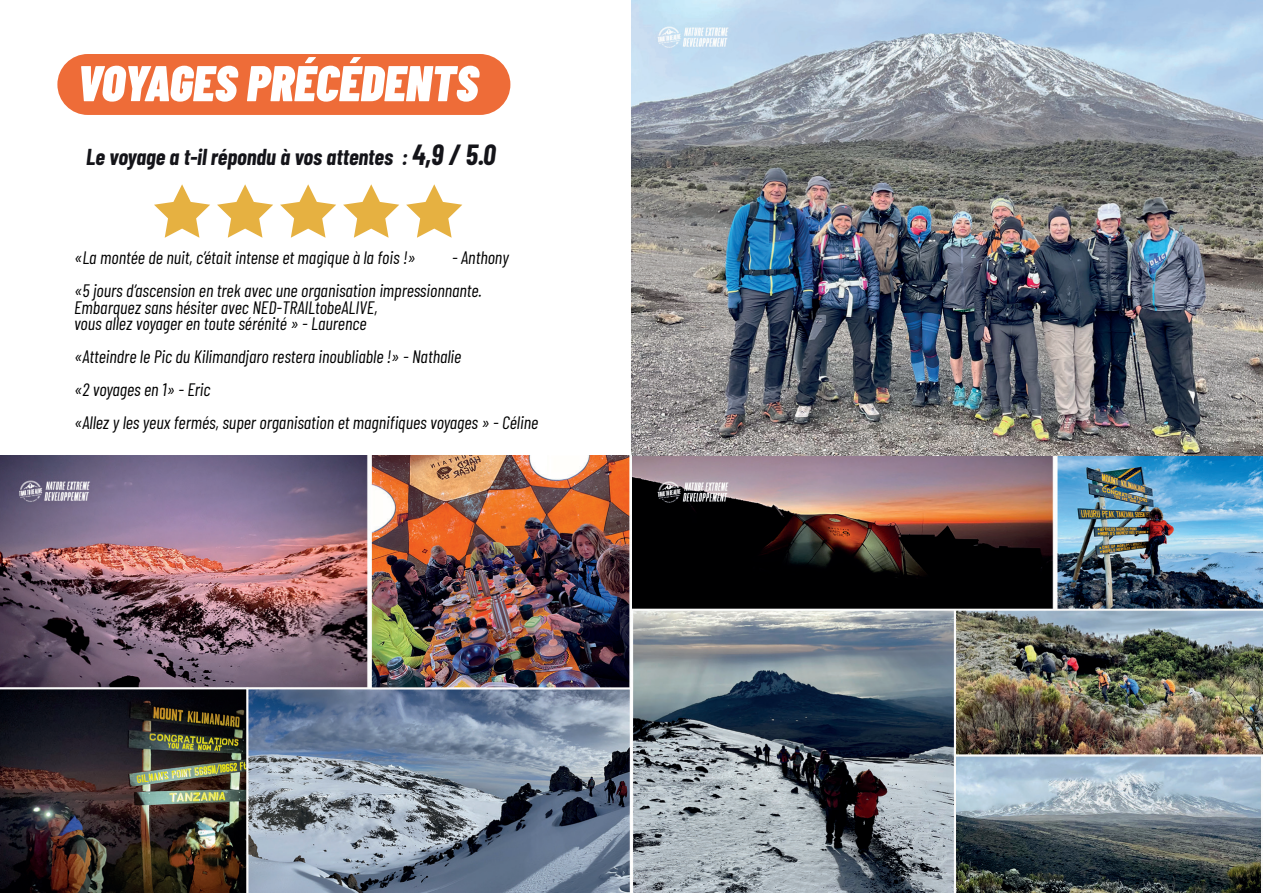
<style>
.page{position:relative;width:1263px;height:893px;background:#fff}
.page>*{position:absolute;margin:0;border:0;box-sizing:border-box;transform-origin:0 0}
.t1{font:italic 900 50.25px "Barlow Condensed";color:#fff}
.t2{font:italic 700 22.5px "Barlow Condensed";color:#141419}
.t3{font:italic 18px "Barlow Condensed";color:#000001}
.s1{font-size:28.5px}
</style>
<div class="page">
<img style="left:631px;top:0;width:632px;height:893px">
<div style="left:57px;top:54px;width:453px;height:61px;background:#ee6c38;border-radius:30px"></div>
<img style="left:0;top:455px;width:631px;height:438px">
<svg style="left:154px;top:184px;width:56px;height:54px"></svg>
<svg style="left:217px;top:184px;width:56px;height:54px"></svg>
<svg style="left:280px;top:184px;width:56px;height:54px"></svg>
<svg style="left:343px;top:184px;width:56px;height:54px"></svg>
<svg style="left:406px;top:184px;width:56px;height:54px"></svg>
<p class="t1" style="left:77px;top:48px;width:402px">VOYAGES PRÉCÉDENTS</p>
<p class="t2" style="left:86px;top:140px;width:411px">Le voyage a t-il répondu à vos attentes : <span class="s1">4,9 / 5.0</span></p>
<p class="t3" style="left:74px;top:245px;width:343px">«La montée de nuit, c’était intense et magique à la fois !»</p>
<p class="t3" style="left:452px;top:245px;width:58px">- Anthony</p>
<p class="t3" style="left:74px;top:278px;width:409px">«5 jours d’ascension en trek avec une organisation impressionnante.</p>
<p class="t3" style="left:74px;top:294px;width:305px">Embarquez sans hésiter avec NED-TRAILtobeALIVE,</p>
<p class="t3" style="left:74px;top:311px;width:294px">vous allez voyager en toute sérénité » - Laurence</p>
<p class="t3" style="left:74px;top:344px;width:389px">«Atteindre le Pic du Kilimandjaro restera inoubliable !» - Nathalie</p>
<p class="t3" style="left:74px;top:377px;width:138px">«2 voyages en 1» - Eric</p>
<p class="t3" style="left:74px;top:410px;width:466px">«Allez y les yeux fermés, super organisation et magnifiques voyages » - Céline</p>
</div>
